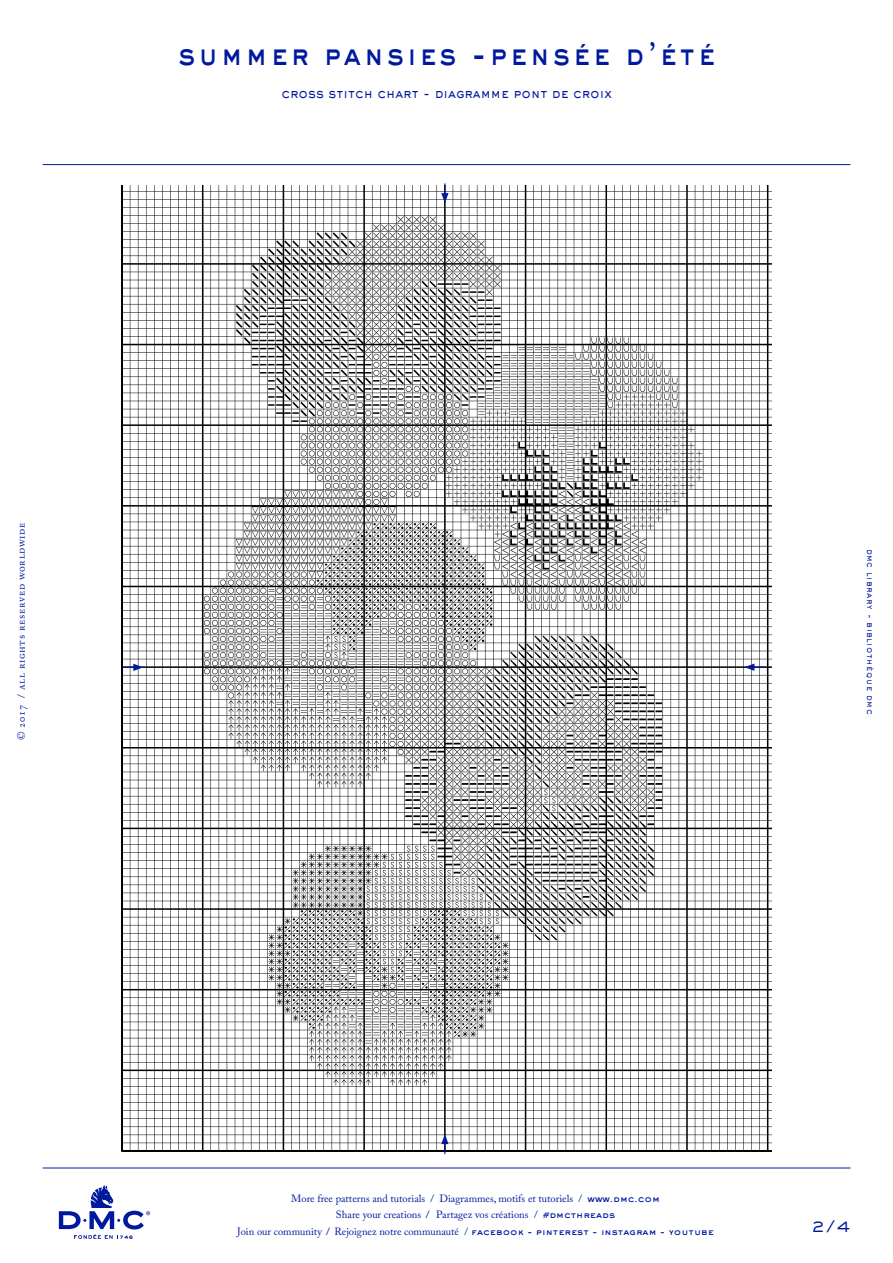
<style>
.page{position:relative;width:893px;height:1263px;background:#fff}
.page>*{position:absolute;margin:0;border:0;box-sizing:border-box;transform-origin:0 0}
.t1{font:800 30px "Sackers Gothic Std";letter-spacing:.1em;color:#00199f;scale:.85 1}
.t2{font:500 15.75px "Sackers Gothic Std";color:#00199f}
.t3{font:500 13.5px "Sackers Gothic Std";letter-spacing:.01em;color:#00199f;scale:.85 1}
.t4{font:10.5px "Adobe Caslon Pro";color:#00199f}
.t5{font:10.5px "Adobe Caslon Pro";letter-spacing:.06em;color:#00199f}
.t6{font:500 9px "Sackers Gothic Std";letter-spacing:.08em;color:#00199f;scale:.85 1}
.s1{font-family:"Sackers Gothic Std";font-weight:800;font-size:9px}
.s2{font-weight:600}
</style>
<div class="page">
<img style="left:122px;top:186px;width:649px;height:965px">
<svg style="left:123px;top:664px;width:20px;height:7px"></svg>
<svg style="left:441px;top:183px;width:8px;height:20px"></svg>
<svg style="left:441px;top:1134px;width:8px;height:20px"></svg>
<hr style="left:43px;top:164px;width:807px;height:1px;background:#00199f">
<hr style="left:43px;top:1167px;width:807px;height:1px;background:#00199f">
<svg style="left:59px;top:1185px;width:91px;height:54px"></svg>
<svg style="left:744px;top:663px;width:21px;height:8px"></svg>
<p class="t1" style="left:178px;top:34px;width:633px">summer pansies -pensée d’été</p>
<p class="t3" style="left:281px;top:84px;width:390px">cross stitch chart - diagramme pont de croix</p>
<p class="t5" style="left:15px;top:740px;width:219px;rotate:-90deg">© 2017 / all rights reserved worldwide</p>
<p class="t6" style="left:876px;top:549px;width:196px;rotate:90deg">dmc library - bibliothèque dmc</p>
<p class="t4" style="left:291px;top:1192px;width:370px">More free patterns and tutorials / Diagrammes, motifs et tutoriels / <span class="s1">www.dmc.com</span></p>
<p class="t4" style="left:336px;top:1208px;width:281px">Share your creations <span class="s2">/</span> Partagez vos créations / <span class="s1">#dmcthreads</span></p>
<p class="t4" style="left:237px;top:1225px;width:478px">Join our community <span class="s2">/</span> Rejoignez notre communauté / <span class="s1">facebook - pinterest - instagram - youtube</span></p>
<p class="t2" style="left:811px;top:1216px;width:41px">2/4</p>
</div>
